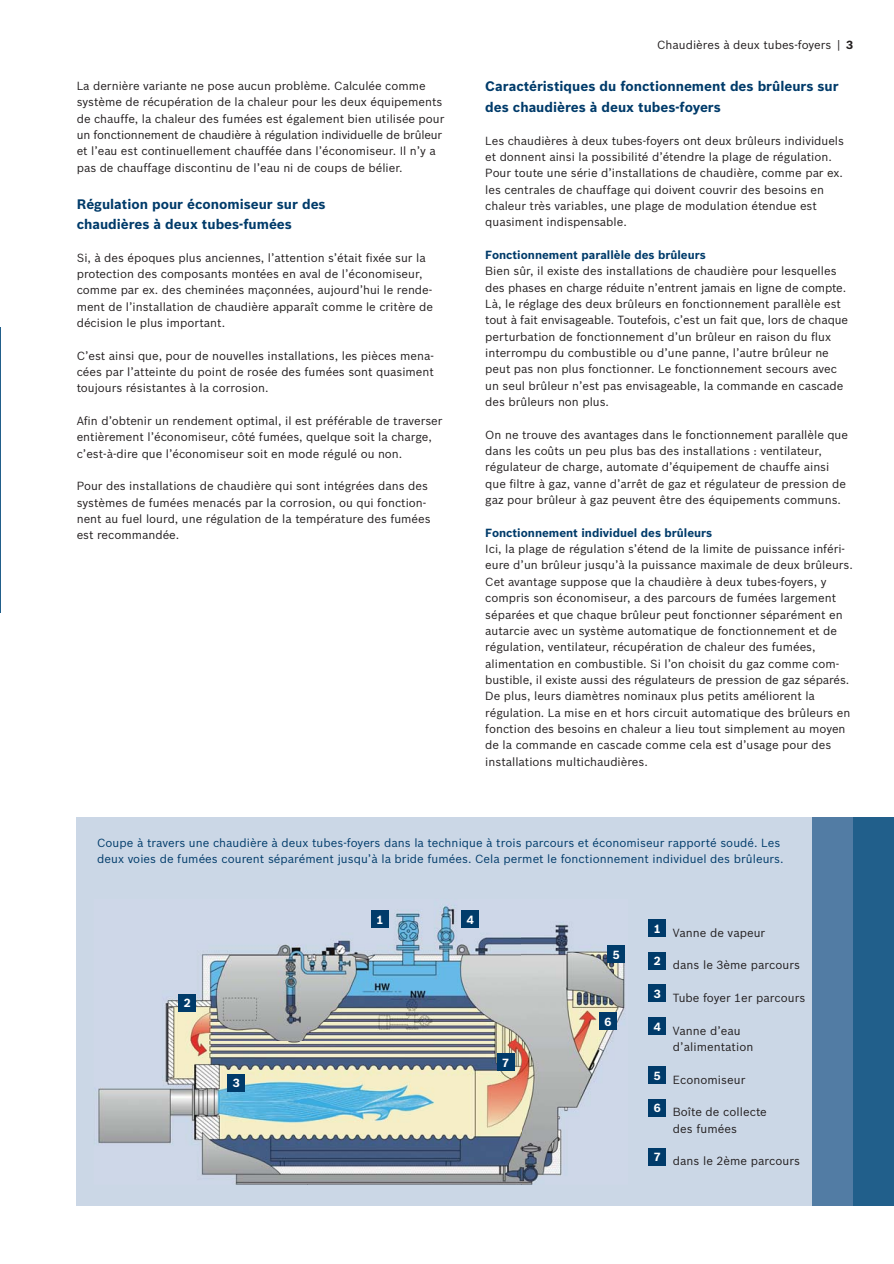
<style>
.page{position:relative;width:894px;height:1264px;background:#fff}
.page>*{position:absolute;margin:0;border:0;box-sizing:border-box;transform-origin:0 0}
.t1{font:700 13.5px/20.4px "Bosch Sans";color:#003b6a}
.t2{font:11.55px/16.4px "Bosch Sans";color:#231f20}
.t3{font:11.55px/16.4px "Bosch Sans";letter-spacing:.005em;color:#003b6a}
.t4{font:700 11.55px "Bosch Sans";color:#003b6a}
.t5{font:700 11.55px "Bosch Sans";color:#fff}
.s1{font-weight:700}
</style>
<div class="page">
<hr style="left:0;top:327px;width:1px;height:285px;background:#215f8b">
<div style="left:77px;top:816px;width:775px;height:388px;background:#cbd7e6"></div>
<img style="left:98px;top:905px;width:527px;height:279px">
<div style="left:371px;top:910px;width:17px;height:17px;background:#003b6a"></div>
<div style="left:179px;top:993px;width:17px;height:17px;background:#003b6a"></div>
<div style="left:227px;top:1073px;width:17px;height:17px;background:#003b6a"></div>
<div style="left:461px;top:910px;width:17px;height:17px;background:#003b6a"></div>
<div style="left:607px;top:945px;width:17px;height:17px;background:#003b6a"></div>
<div style="left:599px;top:1012px;width:17px;height:17px;background:#003b6a"></div>
<div style="left:497px;top:1053px;width:17px;height:17px;background:#003b6a"></div>
<div style="left:648px;top:919px;width:17px;height:17px;background:#003b6a"></div>
<div style="left:648px;top:952px;width:17px;height:17px;background:#003b6a"></div>
<div style="left:648px;top:984px;width:17px;height:17px;background:#003b6a"></div>
<div style="left:648px;top:1017px;width:17px;height:17px;background:#003b6a"></div>
<div style="left:648px;top:1066px;width:17px;height:17px;background:#003b6a"></div>
<div style="left:648px;top:1099px;width:17px;height:17px;background:#003b6a"></div>
<div style="left:648px;top:1148px;width:17px;height:17px;background:#003b6a"></div>
<div style="left:852px;top:816px;width:41px;height:388px;background:#215f8b"></div>
<div style="left:811px;top:816px;width:41px;height:388px;background:#527ca4"></div>
<p class="t2" style="left:77px;top:78px;width:369px">La dernière variante ne pose aucun problème. Calculée comme système de récupération de la chaleur pour les deux équipements de chauffe, la chaleur des fumées est également bien utilisée pour un fonctionnement de chaudière à régulation individuelle de brûleur et l’eau est continuellement chauffée dans l’économiseur. Il n’y a pas de chauffage discontinu de l’eau ni de coups de bélier.</p>
<p class="t1" style="left:77px;top:194px;width:250px">Régulation pour économiseur sur des chaudières à deux tubes-fumées</p>
<p class="t2" style="left:77px;top:250px;width:357px">Si, à des époques plus anciennes, l’attention s’était fixée sur la protection des composants montées en aval de l’économiseur, comme par ex. des cheminées maçonnées, aujourd’hui le rende&shy;ment de l’installation de chaudière apparaît comme le critère de décision le plus important.</p>
<p class="t2" style="left:77px;top:348px;width:358px;text-align:justify">C’est ainsi que, pour de nouvelles installations, les pièces mena&shy;cées par l’atteinte du point de rosée des fumées sont quasiment toujours résistantes à la corrosion.</p>
<p class="t2" style="left:77px;top:413px;width:367px">Afin d’obtenir un rendement optimal, il est préférable de traverser entièrement l’économiseur, côté fumées, quelque soit la charge, c’est-à-dire que l’économiseur soit en mode régulé ou non.</p>
<p class="t2" style="left:77px;top:478px;width:355px">Pour des installations de chaudière qui sont intégrées dans des systèmes de fumées menacés par la corrosion, ou qui fonction&shy;nent au fuel lourd, une régulation de la température des fumées est recommandée.</p>
<p class="t2" style="left:657px;top:37px;width:197px">Chaudières à deux tubes-foyers | <span class="s1">3</span></p>
<p class="t1" style="left:485px;top:77px;width:355px">Caractéristiques du fonctionnement des brûleurs sur des chaudières à deux tubes-foyers</p>
<p class="t2" style="left:485px;top:133px;width:360px">Les chaudières à deux tubes-foyers ont deux brûleurs individuels et donnent ainsi la possibilité d’étendre la plage de régulation.<br>Pour toute une série d’installations de chaudière, comme par ex. les centrales de chauffage qui doivent couvrir des besoins en chaleur très variables, une plage de modulation étendue est quasiment indispensable.</p>
<p class="t4" style="left:485px;top:249px;width:222px">Fonctionnement parallèle des brûleurs</p>
<p class="t2" style="left:485px;top:263px;width:364px">Bien sûr, il existe des installations de chaudière pour lesquelles des phases en charge réduite n’entrent jamais en ligne de compte.<br>Là, le réglage des deux brûleurs en fonctionnement parallèle est tout à fait envisageable. Toutefois, c’est un fait que, lors de chaque perturbation de fonctionnement d’un brûleur en raison du flux interrompu du combustible ou d’une panne, l’autre brûleur ne peut pas non plus fonctionner. Le fonctionnement secours avec un seul brûleur n’est pas envisageable, la commande en cascade des brûleurs non plus.</p>
<p class="t2" style="left:485px;top:427px;width:364px">On ne trouve des avantages dans le fonctionnement parallèle que dans les coûts un peu plus bas des installations : ventilateur, régulateur de charge, automate d’équipement de chauffe ainsi que filtre à gaz, vanne d’arrêt de gaz et régulateur de pression de gaz pour brûleur à gaz peuvent être des équipements communs.</p>
<p class="t4" style="left:485px;top:527px;width:228px">Fonctionnement individuel des brûleurs</p>
<p class="t2" style="left:485px;top:541px;width:369px">Ici, la plage de régulation s’étend de la limite de puissance inféri&shy;eure d’un brûleur jusqu’à la puissance maximale de deux brûleurs.<br>Cet avantage suppose que la chaudière à deux tubes-foyers, y compris son économiseur, a des parcours de fumées largement séparées et que chaque brûleur peut fonctionner séparément en autarcie avec un système automatique de fonctionnement et de régulation, ventilateur, récupération de chaleur des fumées, alimentation en combustible. Si l’on choisit du gaz comme com&shy;bustible, il existe aussi des régulateurs de pression de gaz séparés.<br>De plus, leurs diamètres nominaux plus petits améliorent la régulation. La mise en et hors circuit automatique des brûleurs en fonction des besoins en chaleur a lieu tout simplement au moyen de la commande en cascade comme cela est d’usage pour des installations multichaudières.</p>
<p class="t3" style="left:97px;top:834px;width:687px">Coupe à travers une chaudière à deux tubes-foyers dans la technique à trois parcours et économiseur rapporté soudé. Les deux voies de fumées courent séparément jusqu’à la bride fumées. Cela permet le fonctionnement individuel des brûleurs.</p>
<p class="t5" style="left:184px;top:997px;width:8px">2</p>
<p class="t5" style="left:232px;top:1077px;width:8px">3</p>
<p class="t5" style="left:376px;top:914px;width:8px">1</p>
<p class="t5" style="left:466px;top:914px;width:8px">4</p>
<p class="t5" style="left:502px;top:1057px;width:8px">7</p>
<p class="t5" style="left:612px;top:949px;width:8px">5</p>
<p class="t5" style="left:604px;top:1016px;width:8px">6</p>
<p class="t2" style="left:653px;top:924px;width:113px"><sup>1</sup> Vanne de vapeur</p>
<p class="t2" style="left:653px;top:957px;width:148px"><sup>2</sup> dans le 3ème parcours</p>
<p class="t2" style="left:653px;top:990px;width:153px"><sup>3</sup> Tube foyer 1er parcours</p>
<p class="t2" style="left:672px;top:1022px;width:82px;text-indent:-19px"><sup>4</sup> Vanne d’eau d’alimentation</p>
<p class="t2" style="left:653px;top:1071px;width:93px"><sup>5</sup> Economiseur</p>
<p class="t2" style="left:672px;top:1104px;width:95px;text-indent:-19px"><sup>6</sup> Boîte de collecte des fumées</p>
<p class="t2" style="left:653px;top:1153px;width:148px"><sup>7</sup> dans le 2ème parcours</p>
</div>
